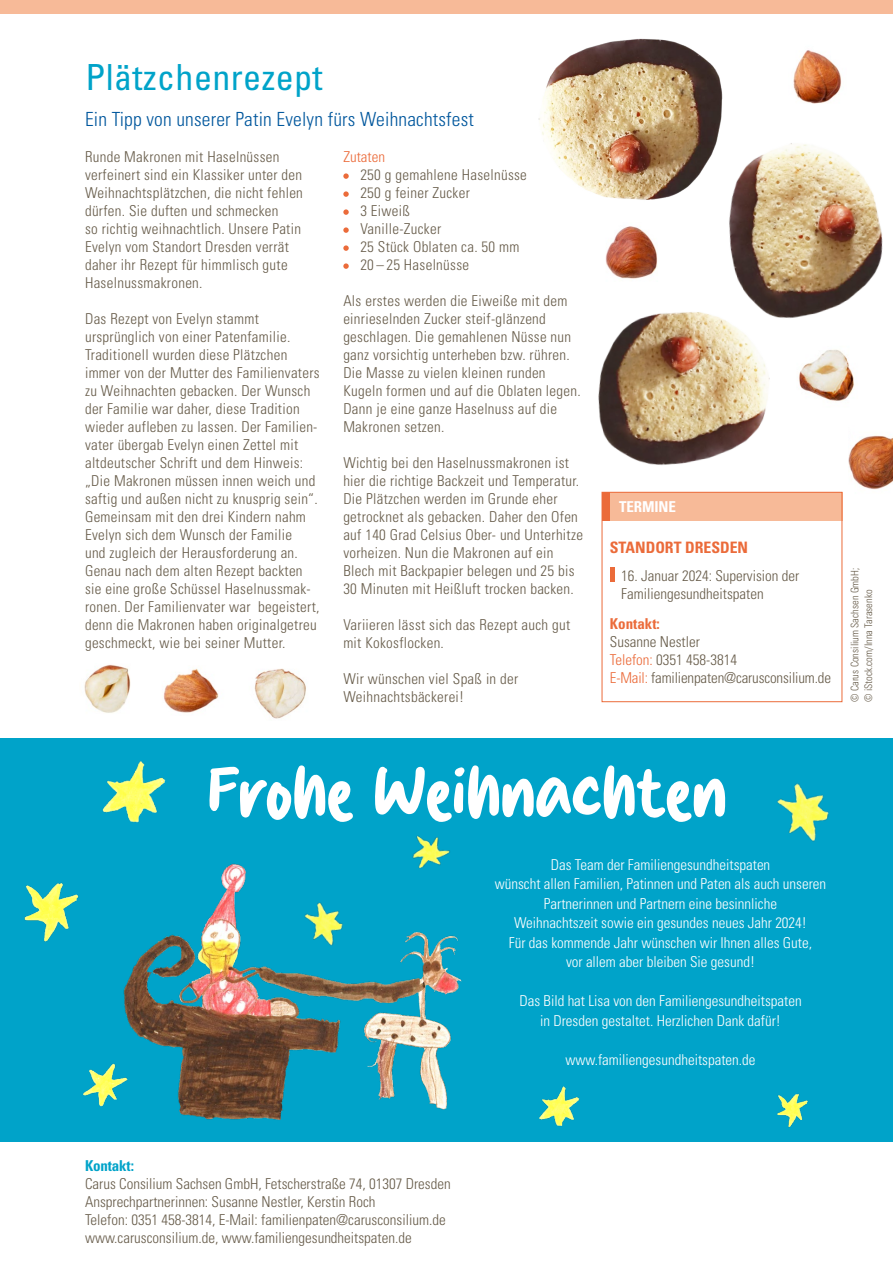
<style>
.page{position:relative;width:893px;height:1263px;background:#fff}
.page>*{position:absolute;margin:0;border:0;box-sizing:border-box;transform-origin:0 0}
.t1{font:77.1px "Brown Paper";color:#fff}
.t2{font:condensed 36px "Univers LT Std";letter-spacing:.01em;color:#00a3c9}
.t3{font:300 condensed 19.5px "Univers LT Std";letter-spacing:.01em;color:#00579d}
.t4{font:700 condensed 15.75px "Univers LT Std";color:#eb6b3a}
.t5{font:300 condensed 15px/18px "Univers LT Std";letter-spacing:.02em;color:#675c4a}
.t6{font:300 condensed 15px/19.5px "Univers LT Std";color:#fff;text-align:center}
.t7{font:300 condensed 15px/18px "Univers LT Std";color:#675c4a}
.t8{font:300 condensed 15px/18px "Univers LT Std";letter-spacing:-.01em;color:#675c4a}
.t9{font:700 condensed 15px "Univers LT Std";letter-spacing:-.01em;color:#00a3c9}
.t10{font:700 condensed 15px "Univers LT Std";color:#eb6b3a}
.t11{font:300 condensed 15px "Univers LT Std";color:#eb6b3a}
.t12{font:700 condensed 15px "Univers LT Std";letter-spacing:-.01em;color:#fff}
.t13{font:300 condensed 10.5px/13.5px "Univers";color:#675c4a}
.s1{color:#eb6b3a}
</style>
<div class="page">
<div style="left:0;top:0;width:893px;height:13px;background:#f7ba98"></div>
<div style="left:0;top:738px;width:893px;height:403px;background:#00a3c9"></div>
<img style="left:123px;top:863px;width:339px;height:257px">
<img style="left:24px;top:882px;width:55px;height:60px">
<img style="left:777px;top:1094px;width:31px;height:34px">
<img style="left:83px;top:1055px;width:49px;height:65px">
<img style="left:539px;top:1086px;width:41px;height:40px">
<img style="left:296px;top:891px;width:59px;height:61px">
<img style="left:777px;top:783px;width:52px;height:59px">
<img style="left:406px;top:835px;width:53px;height:47px">
<img style="left:102px;top:761px;width:64px;height:62px">
<svg style="left:343px;top:173px;width:6px;height:6px"></svg>
<svg style="left:343px;top:191px;width:6px;height:6px"></svg>
<svg style="left:343px;top:209px;width:6px;height:6px"></svg>
<svg style="left:343px;top:227px;width:6px;height:6px"></svg>
<svg style="left:343px;top:245px;width:6px;height:6px"></svg>
<svg style="left:343px;top:263px;width:6px;height:6px"></svg>
<img style="left:538px;top:38px;width:185px;height:162px">
<img style="left:598px;top:312px;width:172px;height:153px">
<img style="left:705px;top:127px;width:178px;height:210px">
<div style="left:602px;top:492px;width:240px;height:29px;background:#f7ba98"></div>
<div style="left:602px;top:492px;width:240px;height:210px;border:1px solid #eb6b3a"></div>
<div style="left:610px;top:567px;width:5px;height:14px;background:#eb6b3a"></div>
<div style="left:602px;top:492px;width:8px;height:29px;background:#eb6b3a"></div>
<img style="left:793px;top:50px;width:49px;height:54px">
<img style="left:848px;top:435px;width:45px;height:55px">
<img style="left:254px;top:668px;width:52px;height:51px">
<img style="left:84px;top:664px;width:47px;height:49px">
<img style="left:605px;top:226px;width:53px;height:53px">
<img style="left:163px;top:668px;width:56px;height:45px">
<img style="left:799px;top:349px;width:55px;height:52px">
<h2 class="t2" style="left:85px;top:54px;width:239px">Plätzchenrezept</h2>
<h3 class="t3" style="left:85px;top:107px;width:390px">Ein Tipp von unserer Patin Evelyn fürs Weihnachtsfest</h3>
<p class="t5" style="left:85px;top:148px;width:219px">Runde Makronen mit Haselnüssen verfeinert sind ein Klassiker unter den Weihnachtsplätzchen, die nicht fehlen dürfen. Sie duften und schmecken<br>so richtig weihnachtlich. Unsere Patin Evelyn vom Standort Dresden verrät daher ihr Rezept für himmlisch gute Haselnussmakronen.</p>
<p class="t5" style="left:85px;top:310px;width:236px">Das Rezept von Evelyn stammt ursprünglich von einer Patenfamilie.<br>Traditionell wurden diese Plätzchen immer von der Mutter des Familienvaters zu Weihnachten gebacken. Der Wunsch der Familie war daher, diese Tradition wieder aufleben zu lassen. Der Familien&shy;vater übergab Evelyn einen Zettel mit altdeutscher Schrift und dem Hinweis: „Die Makronen müssen innen weich und saftig und außen nicht zu knusprig sein“.<br>Gemeinsam mit den drei Kindern nahm Evelyn sich dem Wunsch der Familie<br>und zugleich der Herausforderung an.<br>Genau nach dem alten Rezept backten sie eine große Schüssel Haselnussmak&shy;ronen. Der Familienvater war begeistert, denn die Makronen haben originalgetreu geschmeckt, wie bei seiner Mutter.</p>
<p class="t11" style="left:343px;top:148px;width:43px">Zutaten</p>
<p class="t5" style="left:360px;top:166px;width:168px">250 g gemahlene Haselnüsse<br>250 g feiner Zucker<br>3 Eiweiß<br>Vanille-Zucker<br>25 Stück Oblaten ca. 50 mm<br>20 – 25 Haselnüsse</p>
<p class="t5" style="left:343px;top:292px;width:239px">Als erstes werden die Eiweiße mit dem einrieselnden Zucker steif-glänzend geschlagen. Die gemahlenen Nüsse nun ganz vorsichtig unterheben bzw. rühren.<br>Die Masse zu vielen kleinen runden Kugeln formen und auf die Oblaten legen.<br>Dann je eine ganze Haselnuss auf die Makronen setzen.</p>
<p class="t5" style="left:343px;top:454px;width:241px">Wichtig bei den Haselnussmakronen ist hier die richtige Backzeit und Temperatur.<br>Die Plätzchen werden im Grunde eher getrocknet als gebacken. Daher den Ofen auf 140 Grad Celsius Ober- und Unterhitze vorheizen. Nun die Makronen auf ein Blech mit Backpapier belegen und 25 bis 30 Minuten mit Heißluft trocken backen.</p>
<p class="t5" style="left:343px;top:616px;width:228px">Variieren lässt sich das Rezept auch gut mit Kokosflocken.</p>
<p class="t5" style="left:343px;top:670px;width:176px">Wir wünschen viel Spaß in der<br>Weihnachtsbäckerei!</p>
<p class="t12" style="left:619px;top:497px;width:58px">TERMINE</p>
<p class="t4" style="left:610px;top:538px;width:140px">STANDORT DRESDEN</p>
<p class="t7" style="left:621px;top:567px;width:180px">16. Januar 2024: Supervision der<br>Familiengesundheitspaten</p>
<p class="t10" style="left:610px;top:614px;width:52px">Kontakt:</p>
<p class="t8" style="left:610px;top:632px;width:223px">Susanne Nestler<br><span class="s1">Telefon:</span> 0351 458-3814<br><span class="s1">E-Mail:</span> familienpaten@carusconsilium.de</p>
<p class="t13" style="left:848px;top:702px;width:136px;rotate:-90deg">© Carus Consilium Sachsen GmbH; © iStock.com/Inna Tarasenko</p>
<h1 class="t1" style="left:207px;top:760px;width:521px">Frohe Weihnachten</h1>
<p class="t6" style="left:495px;top:854px;width:333px">Das Team der Familiengesundheitspaten<br>wünscht allen Familien, Patinnen und Paten als auch unseren Partnerinnen und Partnern eine besinnliche<br>Weihnachtszeit sowie ein gesundes neues Jahr 2024!<br>Für das kommende Jahr wünschen wir Ihnen alles Gute,<br>vor allem aber bleiben Sie gesund!</p>
<p class="t6" style="left:519px;top:991px;width:284px">Das Bild hat Lisa von den Familiengesundheitspaten in Dresden gestaltet. Herzlichen Dank dafür!</p>
<p class="t6" style="left:565px;top:1049px;width:191px">www.familiengesundheitspaten.de</p>
<p class="t9" style="left:85px;top:1156px;width:50px">Kontakt:</p>
<p class="t7" style="left:85px;top:1174px;width:367px">Carus Consilium Sachsen GmbH, Fetscherstraße 74, 01307 Dresden Ansprechpartnerinnen: Susanne Nestler, Kerstin Roch<br>Telefon: 0351 458-3814, E-Mail: familienpaten@carusconsilium.de www.carusconsilium.de, www.familiengesundheitspaten.de</p>
</div>
